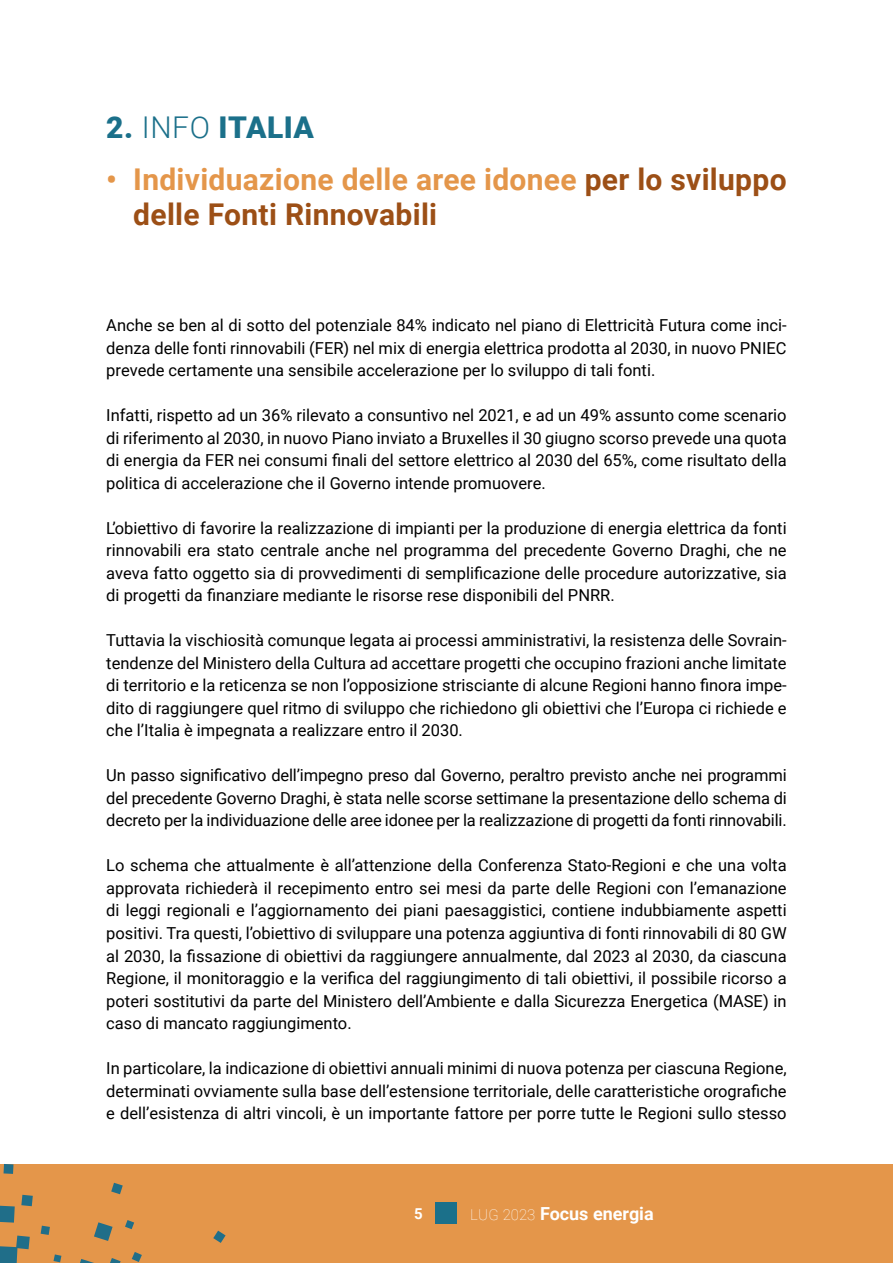
<style>
.page{position:relative;width:893px;height:1263px;background:#fff}
.page>*{position:absolute;margin:0;border:0;box-sizing:border-box;transform-origin:0 0}
.t1{font:700 30px/34.5px "Roboto";letter-spacing:.01em;color:#9c4f16}
.t2{font:900 30px "Roboto";letter-spacing:.02em;color:#1b708a}
.t3{font:700 18px "Roboto";color:#fff}
.t4{font:16.5px/22.5px "Roboto";color:#000;text-align:justify}
.t5{font:700 15px "Roboto";color:#fff}
.s1{font-weight:300}
.s2{color:#e4964a}
.s3{font-weight:100;font-size:15px}
</style>
<div class="page">
<div style="left:0;top:1164px;width:893px;height:99px;background:#e4964a"></div>
<svg style="left:0;top:1164px;width:226px;height:99px"></svg>
<div style="left:436px;top:1203px;width:21px;height:21px;background:#1b708a"></div>
<h1 class="t2" style="left:106px;top:110px;width:209px">2. <span class="s1">INFO</span> ITALIA</h1>
<h1 class="t1" style="left:133px;top:165px;width:655px;text-indent:-27px"><span class="s2">• Individuazione delle aree idonee</span> per lo sviluppo delle Fonti Rinnovabili</h1>
<p class="t4" style="left:106px;top:314px;width:682px">Anche se ben al di sotto del potenziale 84% indicato nel piano di Elettricità Futura come inci&shy;denza delle fonti rinnovabili (FER) nel mix di energia elettrica prodotta al 2030, in nuovo PNIEC prevede certamente una sensibile accelerazione per lo sviluppo di tali fonti.</p>
<p class="t4" style="left:106px;top:404px;width:682px">Infatti, rispetto ad un 36% rilevato a consuntivo nel 2021, e ad un 49% assunto come scenario di riferimento al 2030, in nuovo Piano inviato a Bruxelles il 30 giugno scorso prevede una quota di energia da FER nei consumi finali del settore elettrico al 2030 del 65%, come risultato della politica di accelerazione che il Governo intende promuovere.</p>
<p class="t4" style="left:106px;top:518px;width:682px">L’obiettivo di favorire la realizzazione di impianti per la produzione di energia elettrica da fonti rinnovabili era stato centrale anche nel programma del precedente Governo Draghi, che ne aveva fatto oggetto sia di provvedimenti di semplificazione delle procedure autorizzative, sia di progetti da finanziare mediante le risorse rese disponibili del PNRR.</p>
<p class="t4" style="left:106px;top:631px;width:682px">Tuttavia la vischiosità comunque legata ai processi amministrativi, la resistenza delle Sovrain&shy;tendenze del Ministero della Cultura ad accettare progetti che occupino frazioni anche limitate di territorio e la reticenza se non l’opposizione strisciante di alcune Regioni hanno finora impe&shy;dito di raggiungere quel ritmo di sviluppo che richiedono gli obiettivi che l’Europa ci richiede e che l’Italia è impegnata a realizzare entro il 2030.</p>
<p class="t4" style="left:106px;top:764px;width:682px">Un passo significativo dell’impegno preso dal Governo, peraltro previsto anche nei programmi del precedente Governo Draghi, è stata nelle scorse settimane la presentazione dello schema di decreto per la individuazione delle aree idonee per la realizzazione di progetti da fonti rinnovabili.</p>
<p class="t4" style="left:106px;top:854px;width:682px">Lo schema che attualmente è all’attenzione della Conferenza Stato-Regioni e che una volta approvata richiederà il recepimento entro sei mesi da parte delle Regioni con l’emanazione di leggi regionali e l’aggiornamento dei piani paesaggistici, contiene indubbiamente aspetti positivi. Tra questi, l’obiettivo di sviluppare una potenza aggiuntiva di fonti rinnovabili di 80 GW al 2030, la fissazione di obiettivi da raggiungere annualmente, dal 2023 al 2030, da ciascuna Regione, il monitoraggio e la verifica del raggiungimento di tali obiettivi, il possibile ricorso a poteri sostitutivi da parte del Ministero dell’Ambiente e dalla Sicurezza Energetica (MASE) in caso di mancato raggiungimento.</p>
<p class="t4" style="left:106px;top:1058px;width:682px">In particolare, la indicazione di obiettivi annuali minimi di nuova potenza per ciascuna Regione, determinati ovviamente sulla base dell’estensione territoriale, delle caratteristiche orografiche e dell’esistenza di altri vincoli, è un importante fattore per porre tutte le Regioni sullo stesso</p>
<p class="t5" style="left:414px;top:1208px;width:10px">5</p>
<p class="t3" style="left:470px;top:1206px;width:185px"><span class="s3">LUG 2023</span> Focus energia</p>
</div>
